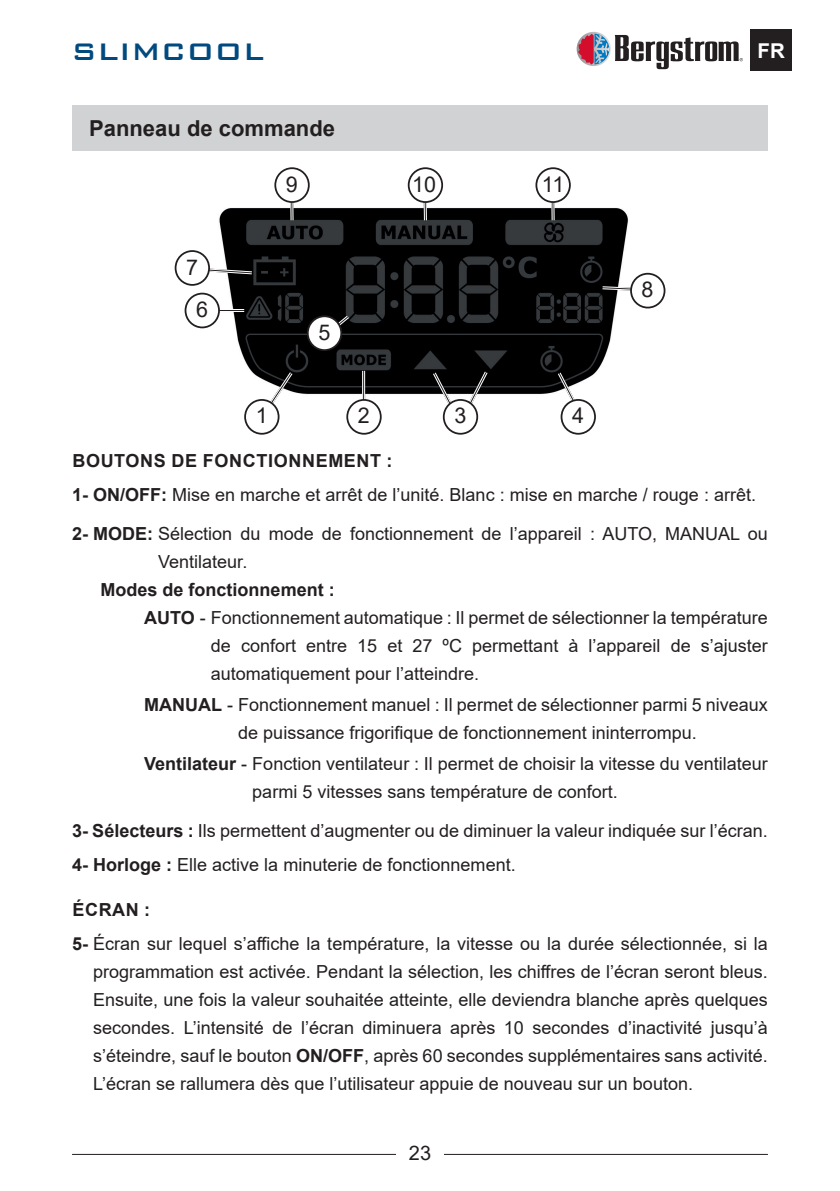
<style>
.page{position:relative;width:840px;height:1191px;background:#fff}
.page>*{position:absolute;margin:0;border:0;box-sizing:border-box;transform-origin:0 0}
.t1{font:500 32px "Bank Gothic BT";color:#004a7f}
.t2{font:700 22px "Arial";color:#231f20}
.t3{font:21.8px "Arial";color:#231f20}
.t4{font:700 20.4px "Arial";color:#fff}
.t5{font:20px "Arial";color:#231f20}
.t6{font:18px/28px "Arial";color:#231f20}
.t7{font:700 18px "Arial";letter-spacing:.035em;color:#231f20}
.t8{font:700 18px "Arial";color:#231f20}
.s1{font-weight:700}
</style>
<div class="page">
<div style="left:750px;top:29px;width:41px;height:42px;background:#231f20"></div>
<hr style="left:72px;top:1153px;width:695px;height:1px;background:#231f20">
<div style="left:396px;top:1145px;width:47px;height:29px;background:#fff"></div>
<svg style="left:576px;top:32px;width:34px;height:34px"></svg>
<svg style="left:578px;top:34px;width:164px;height:35px"></svg>
<div style="left:72px;top:105px;width:695px;height:45px;background:#d1d2d4"></div>
<img style="left:212px;top:203px;width:422px;height:195px">
<svg style="left:263px;top:369px;width:32px;height:44px"></svg>
<hr style="left:202px;top:309px;width:42px;height:3px;background:#231f20">
<hr style="left:202px;top:309px;width:42px;height:1px;background:#fff">
<hr style="left:202px;top:311px;width:42px;height:1px;background:#fff">
<svg style="left:208px;top:266px;width:47px;height:10px"></svg>
<hr style="left:290px;top:185px;width:3px;height:35px;background:#231f20">
<hr style="left:292px;top:185px;width:1px;height:35px;background:#fff">
<hr style="left:290px;top:185px;width:1px;height:35px;background:#fff">
<hr style="left:423px;top:185px;width:3px;height:35px;background:#231f20">
<hr style="left:425px;top:185px;width:1px;height:35px;background:#fff">
<hr style="left:423px;top:185px;width:1px;height:35px;background:#fff">
<hr style="left:551px;top:185px;width:3px;height:35px;background:#231f20">
<hr style="left:553px;top:185px;width:1px;height:35px;background:#fff">
<hr style="left:551px;top:185px;width:1px;height:35px;background:#fff">
<svg style="left:320px;top:312px;width:32px;height:28px"></svg>
<hr style="left:362px;top:371px;width:3px;height:38px;background:#231f20">
<hr style="left:362px;top:371px;width:1px;height:38px;background:#fff">
<hr style="left:364px;top:371px;width:1px;height:38px;background:#fff">
<svg style="left:463px;top:368px;width:27px;height:45px"></svg>
<svg style="left:430px;top:369px;width:27px;height:39px"></svg>
<svg style="left:555px;top:369px;width:26px;height:39px"></svg>
<svg style="left:599px;top:285px;width:31px;height:8px"></svg>
<div style="left:245px;top:400px;width:33px;height:34px;background:#fff;border-radius:50%"></div>
<div style="left:244px;top:399px;width:35px;height:36px;border:2px solid #231f20;border-radius:50%"></div>
<div style="left:347px;top:400px;width:33px;height:34px;background:#fff;border-radius:50%"></div>
<div style="left:346px;top:399px;width:35px;height:36px;border:2px solid #231f20;border-radius:50%"></div>
<div style="left:443px;top:400px;width:34px;height:34px;background:#fff;border-radius:50%"></div>
<div style="left:442px;top:399px;width:36px;height:36px;border:2px solid #231f20;border-radius:50%"></div>
<div style="left:561px;top:400px;width:33px;height:34px;background:#fff;border-radius:50%"></div>
<div style="left:560px;top:399px;width:35px;height:36px;border:2px solid #231f20;border-radius:50%"></div>
<div style="left:630px;top:274px;width:34px;height:33px;background:#fff;border-radius:50%"></div>
<div style="left:629px;top:273px;width:36px;height:35px;border:2px solid #231f20;border-radius:50%"></div>
<div style="left:307px;top:316px;width:34px;height:34px;background:#fff;border-radius:50%"></div>
<div style="left:307px;top:315px;width:35px;height:36px;border:2px solid #231f20;border-radius:50%"></div>
<div style="left:185px;top:293px;width:34px;height:34px;background:#fff;border-radius:50%"></div>
<div style="left:184px;top:293px;width:36px;height:35px;border:2px solid #231f20;border-radius:50%"></div>
<div style="left:174px;top:250px;width:36px;height:36px;border:2px solid #231f20;border-radius:50%"></div>
<div style="left:275px;top:168px;width:33px;height:34px;background:#fff;border-radius:50%"></div>
<div style="left:274px;top:167px;width:35px;height:36px;border:2px solid #231f20;border-radius:50%"></div>
<div style="left:408px;top:168px;width:34px;height:34px;background:#fff;border-radius:50%"></div>
<div style="left:407px;top:167px;width:36px;height:36px;border:2px solid #231f20;border-radius:50%"></div>
<div style="left:536px;top:168px;width:33px;height:34px;background:#fff;border-radius:50%"></div>
<div style="left:535px;top:167px;width:35px;height:36px;border:2px solid #231f20;border-radius:50%"></div>
<h1 class="t1" style="left:71px;top:34px;width:195px">SLIMCOOL</h1>
<p class="t4" style="left:757px;top:36px;width:29px">FR</p>
<p class="t2" style="left:89px;top:112px;width:247px">Panneau de commande</p>
<p class="t3" style="left:186px;top:252px;width:13px">7</p>
<p class="t3" style="left:196px;top:294px;width:13px">6</p>
<p class="t3" style="left:286px;top:169px;width:13px">9</p>
<p class="t3" style="left:412px;top:169px;width:25px">10</p>
<p class="t3" style="left:541px;top:169px;width:24px">11</p>
<p class="t3" style="left:318px;top:317px;width:13px">5</p>
<p class="t3" style="left:255px;top:401px;width:13px">1</p>
<p class="t3" style="left:357px;top:401px;width:13px">2</p>
<p class="t3" style="left:454px;top:401px;width:13px">3</p>
<p class="t3" style="left:571px;top:401px;width:13px">4</p>
<p class="t3" style="left:641px;top:274px;width:13px">8</p>
<p class="t7" style="left:72px;top:448px;width:321px">BOUTONS DE FONCTIONNEMENT :</p>
<p class="t6" style="left:72px;top:480px;width:685px"><span class="s1">1- ON/OFF:</span> Mise en marche et arrêt de l’unité. Blanc : mise en marche / rouge : arrêt.</p>
<p class="t6" style="left:158px;top:520px;width:611px;text-indent:-86px"><span class="s1">2- MODE:</span> Sélection du mode de fonctionnement de l’appareil : AUTO, MANUAL ou<br>Ventilateur.</p>
<p class="t8" style="left:100px;top:577px;width:236px">Modes de fonctionnement :</p>
<p class="t6" style="left:211px;top:604px;width:558px;text-align:justify;text-indent:-67px"><span class="s1">AUTO</span> - Fonctionnement automatique : Il permet de sélectionner la température de confort entre 15 et 27 ºC permettant à l’appareil de s’ajuster automatiquement pour l’atteindre.</p>
<p class="t6" style="left:238px;top:690px;width:531px;text-indent:-94px"><span class="s1">MANUAL</span> - Fonctionnement manuel : Il permet de sélectionner parmi 5 niveaux de puissance frigorifique de fonctionnement ininterrompu.</p>
<p class="t6" style="left:252px;top:749px;width:517px;text-indent:-108px"><span class="s1">Ventilateur</span> - Fonction ventilateur : Il permet de choisir la vitesse du ventilateur parmi 5 vitesses sans température de confort.</p>
<p class="t6" style="left:72px;top:817px;width:697px"><span class="s1">3- Sélecteurs :</span> Ils permettent d’augmenter ou de diminuer la valeur indiquée sur l’écran.</p>
<p class="t6" style="left:72px;top:850px;width:445px"><span class="s1">4- Horloge :</span> Elle active la minuterie de fonctionnement.</p>
<p class="t7" style="left:72px;top:897px;width:79px">ÉCRAN :</p>
<p class="t6" style="left:93px;top:929px;width:676px;text-align:justify;text-indent:-21px"><span class="s1">5-</span> Écran sur lequel s’affiche la température, la vitesse ou la durée sélectionnée, si la programmation est activée. Pendant la sélection, les chiffres de l’écran seront bleus.<br>Ensuite, une fois la valeur souhaitée atteinte, elle deviendra blanche après quelques secondes. L’intensité de l’écran diminuera après 10 secondes d’inactivité jusqu’à s’éteindre, sauf le bouton <span class="s1">ON/OFF</span>, après 60 secondes supplémentaires sans activité.<br>L’écran se rallumera dès que l’utilisateur appuie de nouveau sur un bouton.</p>
<p class="t5" style="left:408px;top:1139px;width:24px">23</p>
</div>
